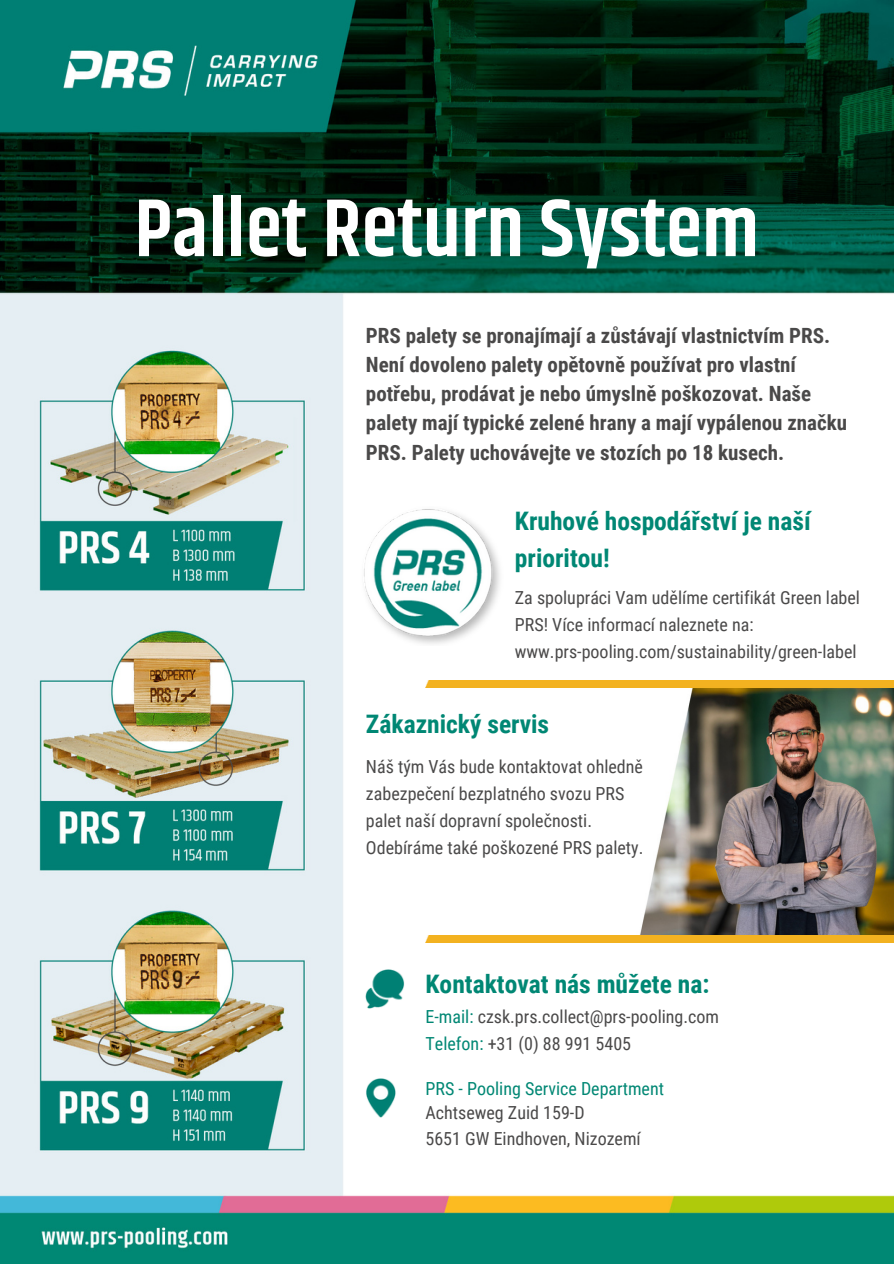
<style>
.page{position:relative;width:894px;height:1264px;background:#fff}
.page>*{position:absolute;margin:0;border:0;box-sizing:border-box;transform-origin:0 0}
.t1{font:600 82.5px "Khand";color:#fff}
.t2{font:700 25.5px "Roboto Condensed";color:#008774}
.t3{font:700 21px/29.2px "Roboto Condensed";color:#4a4949}
.t4{font:18px/27px "Roboto Condensed";color:#4a4949}
.t5{font:18px "Roboto Condensed";color:#008774}
.s1{color:#008774}
</style>
<div class="page">
<img style="left:0;top:0;width:893px;height:1263px">
<img style="left:359px;top:506px;width:144px;height:139px">
<img style="left:577px;top:687px;width:316px;height:248px">
<div style="left:425px;top:680px;width:468px;height:7px;background:#f3b220"></div>
<div style="left:425px;top:935px;width:468px;height:7px;background:#f3b220"></div>
<img style="left:366px;top:1078px;width:30px;height:39px">
<img style="left:366px;top:969px;width:38px;height:39px">
<p class="t1" style="left:134px;top:169px;width:625px">Pallet Return System</p>
<p class="t3" style="left:366px;top:321px;width:482px">PRS palety se pronajímají a zůstávají vlastnictvím PRS.<br>Není dovoleno palety opětovně používat pro vlastní potřebu, prodávat je nebo úmyslně poškozovat. Naše palety mají typické zelené hrany a mají vypálenou značku PRS. Palety uchovávejte ve stozích po 18 kusech.</p>
<p class="t2" style="left:514px;top:506px;width:297px">Kruhové hospodářství je naší</p>
<p class="t2" style="left:514px;top:543px;width:96px">prioritou!</p>
<p class="t4" style="left:514px;top:584px;width:346px">Za spolupráci Vam udělíme certifikát Green label<br>PRS! Více informací naleznete na:</p>
<p class="t4" style="left:514px;top:638px;width:343px">www.prs-pooling.com/sustainability/green-label</p>
<p class="t2" style="left:366px;top:709px;width:185px">Zákaznický servis</p>
<p class="t4" style="left:366px;top:753px;width:278px">Náš tým Vás bude kontaktovat ohledně zabezpečení bezplatného svozu PRS palet naší dopravní společnosti.</p>
<p class="t4" style="left:366px;top:834px;width:279px">Odebíráme také poškozené PRS palety.</p>
<p class="t2" style="left:425px;top:968px;width:285px">Kontaktovat nás můžete na:</p>
<p class="t4" style="left:425px;top:1003px;width:295px"><span class="s1">E-mail:</span> czsk.prs.collect@prs-pooling.com</p>
<p class="t4" style="left:425px;top:1030px;width:207px"><span class="s1">Telefon:</span> +31 (0) 88 991 5405</p>
<p class="t5" style="left:425px;top:1077px;width:240px">PRS - Pooling Service Department</p>
<p class="t4" style="left:425px;top:1099px;width:160px">Achtseweg Zuid 159-D</p>
<p class="t4" style="left:425px;top:1125px;width:217px">5651 GW Eindhoven, Nizozemí</p>
</div>
